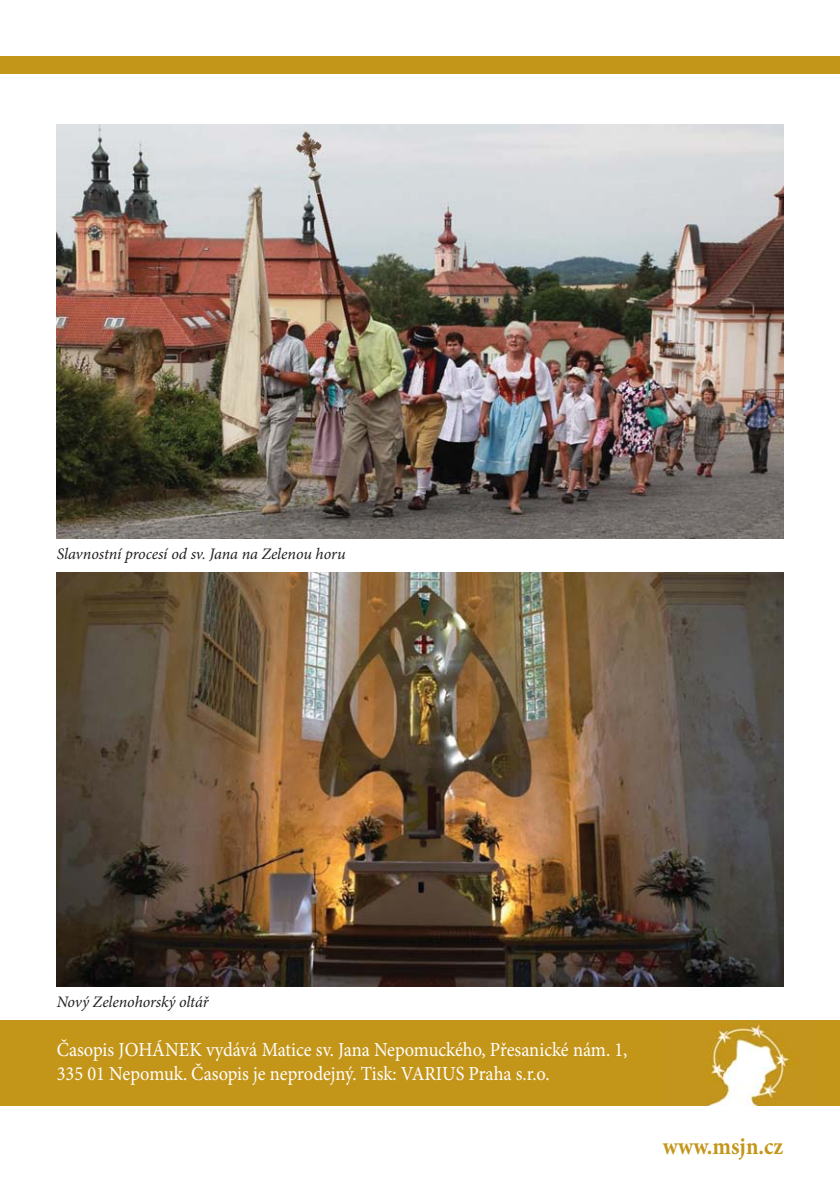
<style>
.page{position:relative;width:840px;height:1191px;background:#fff}
.page>*{position:absolute;margin:0;border:0;box-sizing:border-box;transform-origin:0 0}
.t1{font:700 24px "Minion Pro";color:#c39519;scale:.92 1}
.t2{font:20px/24px "Minion Pro";color:#fff;scale:.92 1}
.t3{font:italic 16px "Minion Pro";letter-spacing:-.01em;color:#231f20}
</style>
<div class="page">
<div style="left:0;top:1020px;width:839px;height:86px;background:#c39519"></div>
<div style="left:0;top:57px;width:839px;height:17px;background:#c39519"></div>
<img style="left:57px;top:125px;width:725px;height:414px">
<img style="left:57px;top:573px;width:725px;height:413px">
<img style="left:707px;top:1020px;width:83px;height:86px">
<p class="t3" style="left:57px;top:544px;width:290px">Slavnostní procesí od sv. Jana na Zelenou horu</p>
<p class="t3" style="left:57px;top:992px;width:153px">Nový Zelenohorský oltář</p>
<p class="t2" style="left:57px;top:1039px;width:621px">Časopis JOHÁNEK vydává Matice sv. Jana Nepomuckého, Přesanické nám. 1,<br>335 01 Nepomuk. Časopis je neprodejný. Tisk: VARIUS Praha s.r.o.</p>
<p class="t1" style="left:662px;top:1137px;width:132px">www.msjn.cz</p>
</div>
